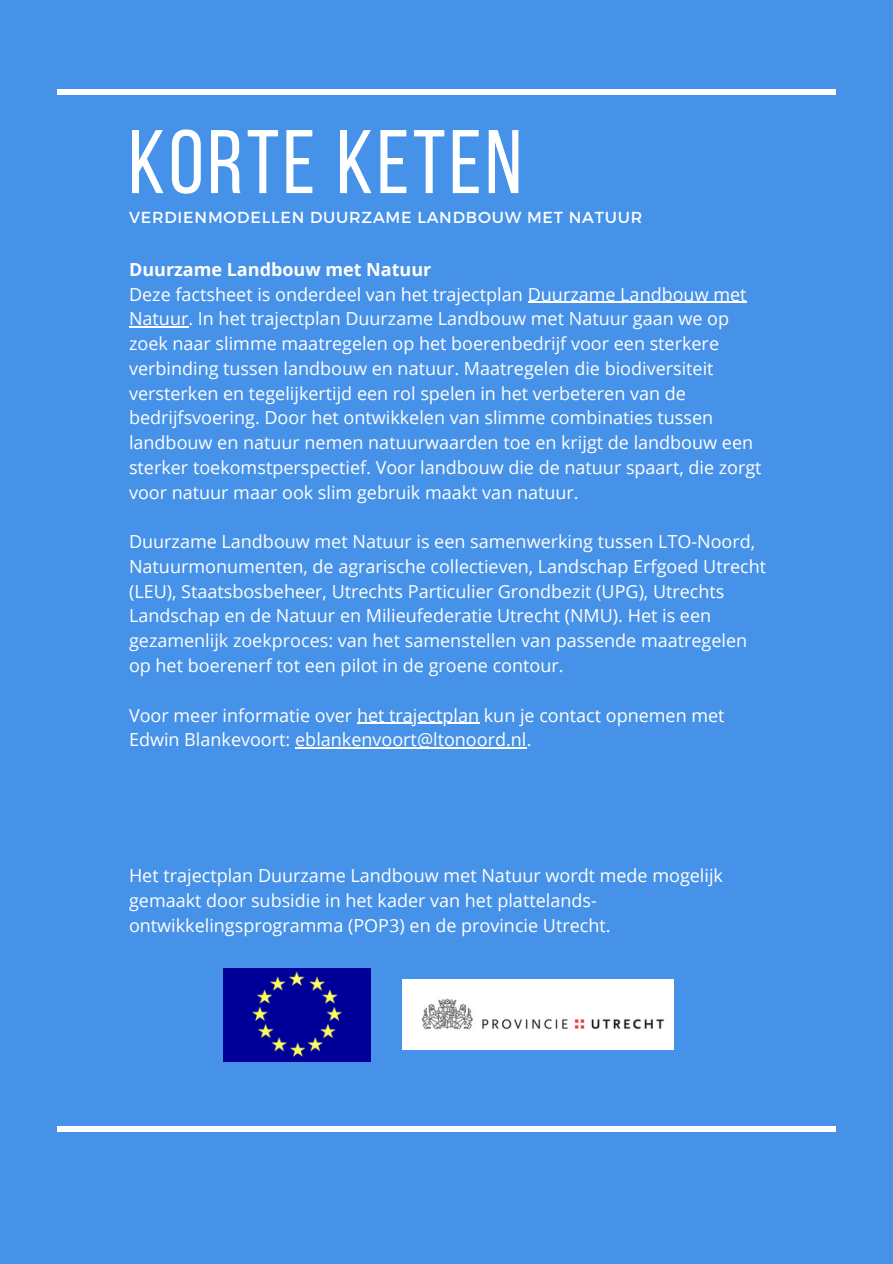
<style>
.page{position:relative;width:893px;height:1264px;background:#fff}
.page>*{position:absolute;margin:0;border:0;box-sizing:border-box;transform-origin:0 0}
.t1{font:90px "Bebas Neue";letter-spacing:.04em;color:#fff}
.t2{font:18px/24.8px "Open Sans";color:#fff}
.t3{font:700 18px "Open Sans";color:#fff}
.t4{font:15.9px "Montserrat";letter-spacing:.05em;color:#fff}
</style>
<div class="page">
<div style="left:0;top:0;width:892px;height:1263px;background:#4692e8"></div>
<div style="left:57px;top:89px;width:778px;height:6px;background:#fff"></div>
<div style="left:58px;top:1125px;width:777px;height:6px;background:#fff"></div>
<hr style="left:527px;top:302px;width:219px;height:1px;background:#fff">
<hr style="left:129px;top:326px;width:59px;height:1px;background:#fff">
<hr style="left:357px;top:722px;width:122px;height:1px;background:#fff">
<hr style="left:295px;top:747px;width:231px;height:1px;background:#fff">
<img style="left:223px;top:968px;width:147px;height:93px">
<img style="left:402px;top:979px;width:271px;height:70px">
<p class="t1" style="left:128px;top:126px;width:395px">KORTE KETEN</p>
<p class="t4" style="left:129px;top:207px;width:515px">VERDIENMODELLEN DUURZAME LANDBOUW MET NATUUR</p>
<p class="t3" style="left:129px;top:256px;width:304px">Duurzame Landbouw met Natuur</p>
<p class="t2" style="left:129px;top:281px;width:634px">Deze factsheet is onderdeel van het trajectplan Duurzame Landbouw met Natuur. In het trajectplan Duurzame Landbouw met Natuur gaan we op zoek naar slimme maatregelen op het boerenbedrijf voor een sterkere verbinding tussen landbouw en natuur. Maatregelen die biodiversiteit versterken en tegelijkertijd een rol spelen in het verbeteren van de bedrijfsvoering. Door het ontwikkelen van slimme combinaties tussen landbouw en natuur nemen natuurwaarden toe en krijgt de landbouw een sterker toekomstperspectief. Voor landbouw die de natuur spaart, die zorgt voor natuur maar ook slim gebruik maakt van natuur.</p>
<p class="t2" style="left:129px;top:529px;width:638px">Duurzame Landbouw met Natuur is een samenwerking tussen LTO-Noord, Natuurmonumenten, de agrarische collectieven, Landschap Erfgoed Utrecht (LEU), Staatsbosbeheer, Utrechts Particulier Grondbezit (UPG), Utrechts Landschap en de Natuur en Milieufederatie Utrecht (NMU). Het is een gezamenlijk zoekproces: van het samenstellen van passende maatregelen op het boerenerf tot een pilot in de groene contour.</p>
<p class="t2" style="left:129px;top:702px;width:597px">Voor meer informatie over het trajectplan kun je contact opnemen met<br>Edwin Blankevoort: eblankenvoort@ltonoord.nl.</p>
<p class="t2" style="left:129px;top:863px;width:595px">Het trajectplan Duurzame Landbouw met Natuur wordt mede mogelijk gemaakt door subsidie in het kader van het plattelands&shy;ontwikkelingsprogramma (POP3) en de provincie Utrecht.</p>
</div>
